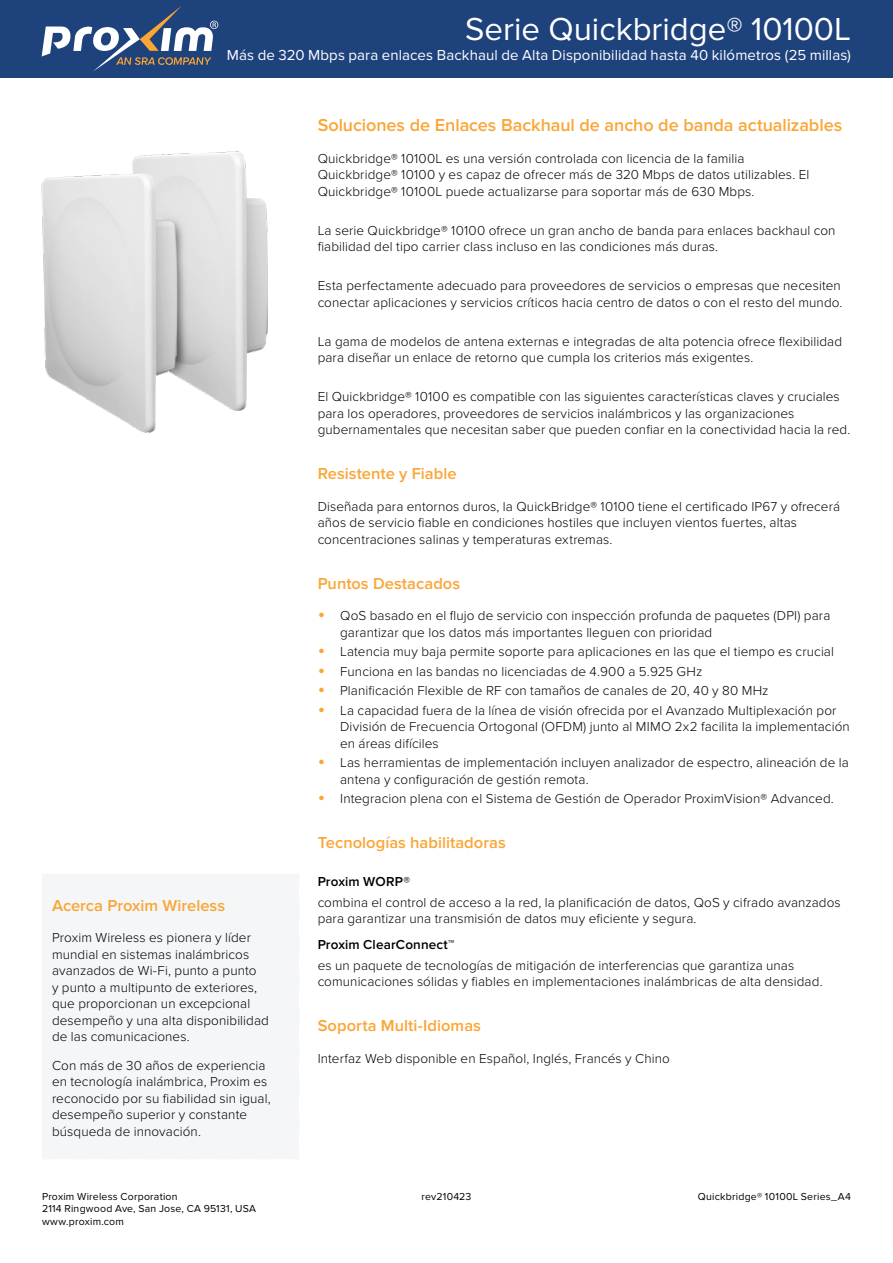
<style>
.page{position:relative;width:893px;height:1263px;background:#fff}
.page>*{position:absolute;margin:0;border:0;box-sizing:border-box;transform-origin:0 0}
.t1{font:33px "Proxima Nova";color:#fff}
.t2{font:600 18px "Proxima Nova";letter-spacing:-.005em;color:#faa636}
.t3{font:600 16.5px "Proxima Nova";color:#faa636}
.t4{font:15px "Proxima Nova";letter-spacing:.005em;color:#fff}
.t5{font:300 13.5px/16.5px "Proxima Nova";letter-spacing:.01em;color:#000}
.t6{font:600 13.5px "Proxima Nova";letter-spacing:.01em;color:#000}
.t7{font:10.5px/12.6px "Proxima Nova";letter-spacing:.02em;color:#000}
.s1{font-weight:400;font-size:21px;color:#faa636}
</style>
<div class="page">
<div style="left:0;top:0;width:893px;height:77px;background:#1e427c"></div>
<svg style="left:42px;top:6px;width:176px;height:65px"></svg>
<div style="left:42px;top:874px;width:257px;height:285px;background:#f4f6f8"></div>
<img style="left:41px;top:151px;width:227px;height:282px">
<h1 class="t1" style="left:465px;top:11px;width:387px">Serie Quickbridge® 10100L</h1>
<p class="t4" style="left:227px;top:47px;width:626px">Más de 320 Mbps para enlaces Backhaul de Alta Disponibilidad hasta 40 kilómetros (25 millas)</p>
<p class="t3" style="left:52px;top:895px;width:175px">Acerca Proxim Wireless</p>
<p class="t5" style="left:52px;top:928px;width:218px">Proxim Wireless es pionera y líder mundial en sistemas inalámbricos avanzados de Wi-Fi, punto a punto<br>y punto a multipunto de exteriores, que proporcionan un excepcional desempeño y una alta disponibilidad de las comunicaciones.</p>
<p class="t5" style="left:52px;top:1056px;width:220px">Con más de 30 años de experiencia en tecnología inalámbrica, Proxim es reconocido por su fiabilidad sin igual, desempeño superior y constante búsqueda de innovación.</p>
<h2 class="t2" style="left:318px;top:115px;width:526px">Soluciones de Enlaces Backhaul de ancho de banda actualizables</h2>
<p class="t5" style="left:318px;top:149px;width:493px">Quickbridge® 10100L es una versión controlada con licencia de la familia<br>Quickbridge® 10100 y es capaz de ofrecer más de 320 Mbps de datos utilizables. El<br>Quickbridge® 10100L puede actualizarse para soportar más de 630 Mbps.</p>
<p class="t5" style="left:318px;top:221px;width:519px">La serie Quickbridge® 10100 ofrece un gran ancho de banda para enlaces backhaul con fiabilidad del tipo carrier class incluso en las condiciones más duras.</p>
<p class="t5" style="left:318px;top:277px;width:526px">Esta perfectamente adecuado para proveedores de servicios o empresas que necesiten conectar aplicaciones y servicios críticos hacia centro de datos o con el resto del mundo.</p>
<p class="t5" style="left:318px;top:332px;width:526px">La gama de modelos de antena externas e integradas de alta potencia ofrece flexibilidad para diseñar un enlace de retorno que cumpla los criterios más exigentes.</p>
<p class="t5" style="left:318px;top:388px;width:534px">El Quickbridge® 10100 es compatible con las siguientes características claves y cruciales para los operadores, proveedores de servicios inalámbricos y las organizaciones gubernamentales que necesitan saber que pueden confiar en la conectividad hacia la red.</p>
<p class="t3" style="left:318px;top:464px;width:140px">Resistente y Fiable</p>
<p class="t5" style="left:318px;top:497px;width:524px">Diseñada para entornos duros, la QuickBridge® 10100 tiene el certificado IP67 y ofrecerá años de servicio fiable en condiciones hostiles que incluyen vientos fuertes, altas concentraciones salinas y temperaturas extremas.</p>
<p class="t3" style="left:318px;top:574px;width:144px">Puntos Destacados</p>
<p class="t5" style="left:340px;top:607px;width:492px;text-indent:-22px"><span class="s1">•</span> QoS basado en el flujo de servicio con inspección profunda de paquetes (DPI) para garantizar que los datos más importantes lleguen con prioridad</p>
<p class="t5" style="left:318px;top:643px;width:518px"><span class="s1">•</span> Latencia muy baja permite soporte para aplicaciones en las que el tiempo es crucial</p>
<p class="t5" style="left:318px;top:662px;width:386px"><span class="s1">•</span> Funciona en las bandas no licenciadas de 4.900 a 5.925 GHz</p>
<p class="t5" style="left:318px;top:682px;width:452px"><span class="s1">•</span> Planificación Flexible de RF con tamaños de canales de 20, 40 y 80 MHz</p>
<p class="t5" style="left:340px;top:701px;width:511px;text-indent:-22px"><span class="s1">•</span> La capacidad fuera de la línea de visión ofrecida por el Avanzado Multiplexación por<br>División de Frecuencia Ortogonal (OFDM) junto al MIMO 2x2 facilita la implementación en áreas difíciles</p>
<p class="t5" style="left:340px;top:754px;width:510px;text-indent:-22px"><span class="s1">•</span> Las herramientas de implementación incluyen analizador de espectro, alineación de la antena y configuración de gestión remota.</p>
<p class="t5" style="left:318px;top:790px;width:518px"><span class="s1">•</span> Integracion plena con el Sistema de Gestión de Operador ProximVision® Advanced.</p>
<p class="t3" style="left:318px;top:833px;width:190px">Tecnologías habilitadoras</p>
<p class="t6" style="left:318px;top:873px;width:94px">Proxim WORP®</p>
<p class="t5" style="left:318px;top:893px;width:525px">combina el control de acceso a la red, la planificación de datos, QoS y cifrado avanzados para garantizar una transmisión de datos muy eficiente y segura.</p>
<p class="t6" style="left:318px;top:936px;width:138px">Proxim ClearConnect™</p>
<p class="t5" style="left:318px;top:956px;width:506px">es un paquete de tecnologías de mitigación de interferencias que garantiza unas comunicaciones sólidas y fiables en implementaciones inalámbricas de alta densidad.</p>
<p class="t3" style="left:318px;top:1016px;width:165px">Soporta Multi-Idiomas</p>
<p class="t5" style="left:318px;top:1049px;width:354px">Interfaz Web disponible en Español, Inglés, Francés y Chino</p>
<p class="t7" style="left:42px;top:1190px;width:215px">Proxim Wireless Corporation<br>2114 Ringwood Ave, San Jose, CA 95131, USA www.proxim.com</p>
<p class="t7" style="left:422px;top:1190px;width:51px">rev210423</p>
<p class="t7" style="left:698px;top:1190px;width:155px">Quickbridge® 10100L Series_A4</p>
</div>
